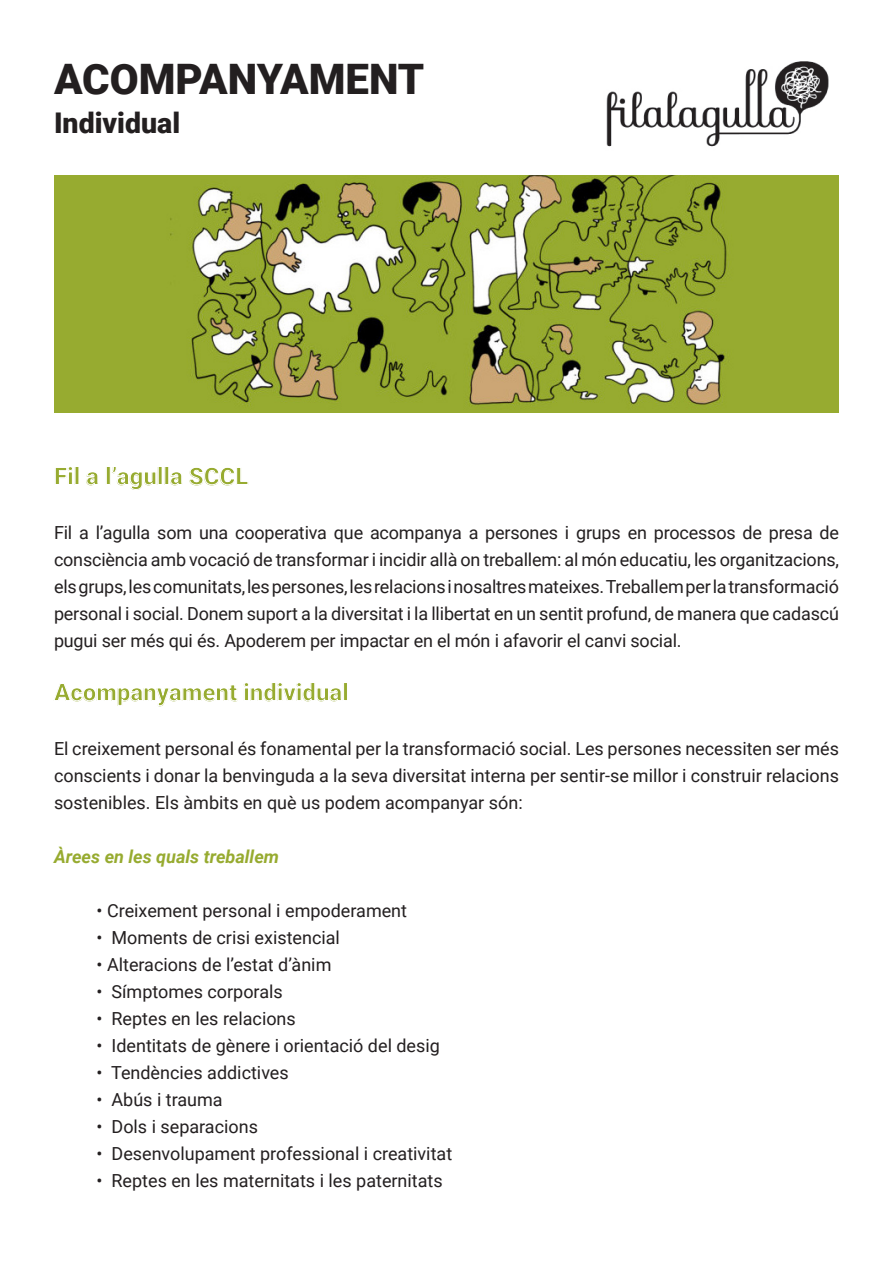
<style>
.page{position:relative;width:893px;height:1263px;background:#fff}
.page>*{position:absolute;margin:0;border:0;box-sizing:border-box;transform-origin:0 0}
.t1{font:900 42px "Roboto";color:#231f20}
.t2{font:900 28.5px "Roboto";color:#231f20}
.t3{font:900 24px "Roboto";color:#97ab30}
.t4{font:18px/27px "Roboto";color:#231f20;text-align:justify}
.t5{font:italic 700 18px "Roboto";color:#97ab30}
</style>
<div class="page">
<img style="left:606px;top:61px;width:223px;height:86px">
<img style="left:54px;top:175px;width:785px;height:237px">
<p class="t1" style="left:54px;top:50px;width:372px">ACOMPANYAMENT</p>
<p class="t2" style="left:54px;top:103px;width:128px">Individual</p>
<p class="t3" style="left:54px;top:459px;width:196px">Fil a l’agulla SCCL</p>
<p class="t4" style="left:54px;top:518px;width:787px">Fil a l’agulla som una cooperativa que acompanya a persones i grups en processos de presa de consciència amb vocació de transformar i incidir allà on treballem: al món educatiu, les organitzacions, els grups, les comunitats, les persones, les relacions i nosaltres mateixes. Treballem per la transformació personal i social. Donem suport a la diversitat i la llibertat en un sentit profund, de manera que cadascú pugui ser més qui és. Apoderem per impactar en el món i afavorir el canvi social.</p>
<p class="t3" style="left:54px;top:675px;width:296px">Acompanyament individual</p>
<p class="t4" style="left:54px;top:734px;width:786px">El creixement personal és fonamental per la transformació social. Les persones necessiten ser més conscients i donar la benvinguda a la seva diversitat interna per sentir-se millor i construir relacions sostenibles. Els àmbits en què us podem acompanyar són:</p>
<p class="t5" style="left:54px;top:843px;width:227px">Àrees en les quals treballem</p>
<p class="t4" style="left:97px;top:896px;width:312px">• Creixement personal i empoderament</p>
<p class="t4" style="left:97px;top:923px;width:245px">• Moments de crisi existencial</p>
<p class="t4" style="left:97px;top:950px;width:236px">• Alteracions de l’estat d’ànim</p>
<p class="t4" style="left:97px;top:977px;width:188px">• Símptomes corporals</p>
<p class="t4" style="left:97px;top:1004px;width:201px">• Reptes en les relacions</p>
<p class="t4" style="left:97px;top:1031px;width:345px">• Identitats de gènere i orientació del desig</p>
<p class="t4" style="left:97px;top:1058px;width:194px">• Tendències addictives</p>
<p class="t4" style="left:97px;top:1085px;width:128px">• Abús i trauma</p>
<p class="t4" style="left:97px;top:1112px;width:163px">• Dols i separacions</p>
<p class="t4" style="left:97px;top:1139px;width:357px">• Desenvolupament professional i creativitat</p>
<p class="t4" style="left:97px;top:1166px;width:348px">• Reptes en les maternitats i les paternitats</p>
</div>
